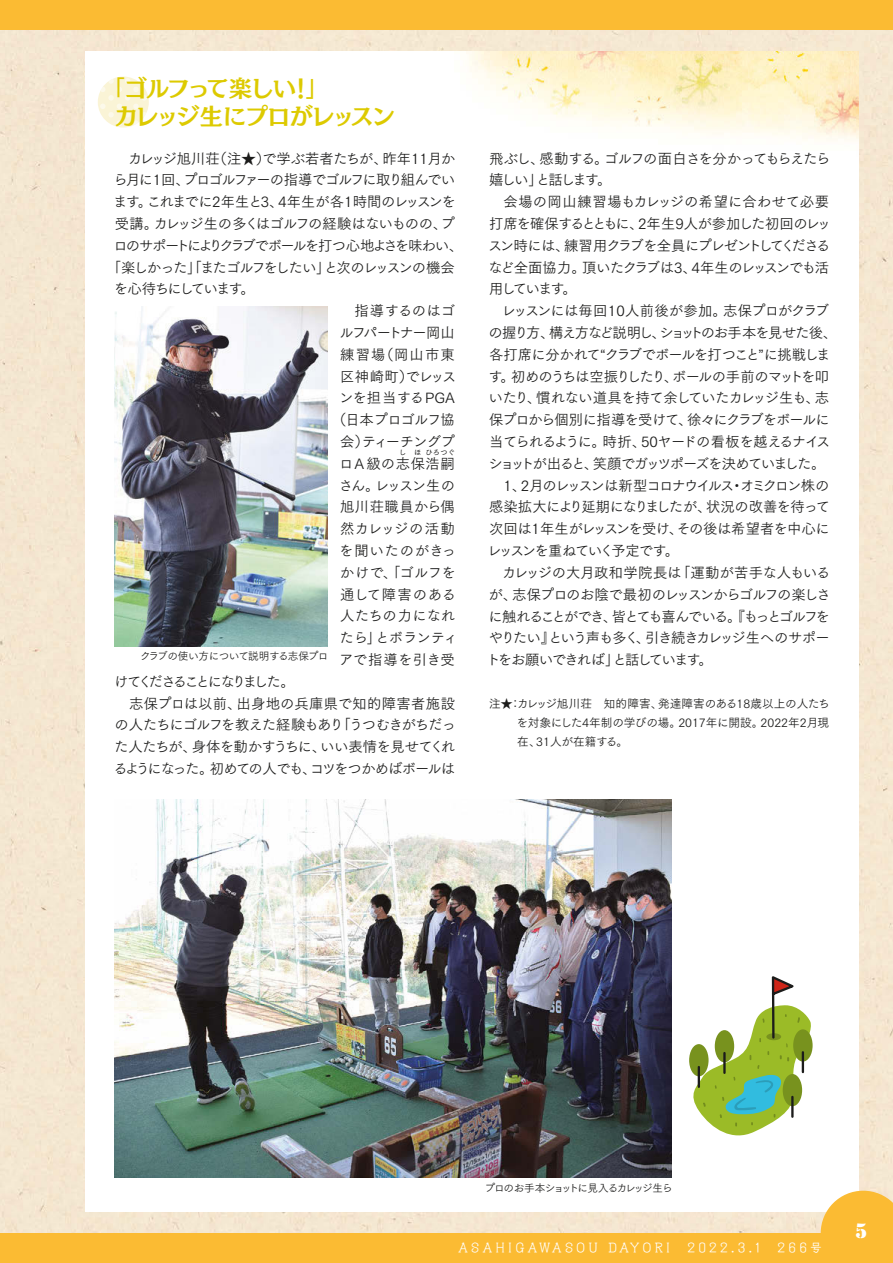
<style>
.page{position:relative;width:893px;height:1263px;background:#fff}
.page>*{position:absolute;margin:0;border:0;box-sizing:border-box;transform-origin:0 0}
.t1{font:23.4px/27.6px "Mode Min A Large Pro B";letter-spacing:-.08em;color:#ddca00}
.t2{font:19.2px "Stencil Std";color:#fff}
.t3{font:14.4px/21.8px "Tsuku Go Pro R";letter-spacing:-.065em;color:#1c1c1b}
.t4{font:14.4px/21.8px "Tsuku Go Pro R";letter-spacing:-.105em;color:#1c1c1b}
.t5{font:14.4px "Tsuku Go Pro R";letter-spacing:-.045em;color:#1c1c1b}
.t6{font:14.4px/21.8px "Tsuku Go Pro R";letter-spacing:.005em;color:#1c1c1b}
.t7{font:14.4px "Tsuku Go Pro R";letter-spacing:-.115em;color:#1c1c1b}
.t8{font:14.4px "Tsuku Go Pro R";letter-spacing:-.11em;color:#1c1c1b}
.t9{font:14.4px "Tsuku Go Pro R";letter-spacing:-.005em;color:#1c1c1b}
.t10{font:14.4px "Tsuku Go Pro R";letter-spacing:-.04em;color:#1c1c1b}
.t11{font:14.4px "Tsuku Go Pro R";letter-spacing:-.095em;color:#1c1c1b}
.t12{font:14.4px "Tsuku Go Pro R";letter-spacing:-.13em;color:#1c1c1b}
.t13{font:14.4px "Tsuku Go Pro R";letter-spacing:-.085em;color:#1c1c1b}
.t14{font:14.4px "Tsuku Go Pro R";letter-spacing:-.025em;color:#1c1c1b}
.t15{font:14.4px "Tsuku Go Pro R";letter-spacing:-.03em;color:#1c1c1b}
.t16{font:14.4px "Tsuku Go Pro R";letter-spacing:.025em;color:#1c1c1b}
.t17{font:14.4px "Tsuku Go Pro R";letter-spacing:-.2em;color:#1c1c1b}
.t18{font:14.4px "Tsuku Go Pro R";letter-spacing:-.12em;color:#1c1c1b}
.t19{font:14.4px "Tsuku Go Pro R";letter-spacing:.045em;color:#1c1c1b}
.t20{font:14.4px "Tsuku Go Pro R";letter-spacing:.01em;color:#1c1c1b}
.t21{font:11.7px/19.2px "Tsuku Go Pro R";letter-spacing:-.01em;color:#1c1c1b;text-align:justify}
.t22{font:11.7px "New Cinema A Std D";letter-spacing:.275em;color:#fff}
.t23{font:10.65px "Tsuku Go Pro R";letter-spacing:-.1em;color:#1c1c1b}
.t24{font:10.65px "Tsuku Go Pro R";letter-spacing:-.06em;color:#1c1c1b}
.t25{font:7.2px "Tsuku Go Pro R";color:#1c1c1b}
</style>
<div class="page">
<div style="left:0;top:30px;width:893px;height:1203px;background:#f4e7d1"></div>
<div style="left:85px;top:51px;width:774px;height:1161px;background:#fff"></div>
<img style="left:466px;top:51px;width:393px;height:90px">
<img style="left:98px;top:77px;width:51px;height:51px">
<img style="left:115px;top:306px;width:212px;height:340px">
<img style="left:115px;top:799px;width:557px;height:379px">
<svg style="left:689px;top:976px;width:124px;height:159px"></svg>
<div style="left:0;top:1233px;width:893px;height:30px;background:#fbbb33"></div>
<svg style="left:821px;top:1191px;width:72px;height:42px;background:#fbc450"></svg>
<div style="left:0;top:0;width:893px;height:30px;background:#fbbb33"></div>
<h1 class="t1" style="left:114px;top:73px;width:283px;text-indent:-13px">「ゴルフって楽しい！」<br>カレッジ生にプロがレッスン</h1>
<p class="t9" style="left:128px;top:146px;width:328px">カレッジ旭川荘（注★）で学ぶ若者たちが、昨年11月か</p>
<p class="t4" style="left:113px;top:168px;width:343px">ら月に1回、プロゴルファーの指導でゴルフに取り組んでい</p>
<p class="t10" style="left:113px;top:190px;width:344px">ます。これまでに2年生と3、4年生が各1時間のレッスンを</p>
<p class="t3" style="left:115px;top:211px;width:342px">受講。カレッジ生の多くはゴルフの経験はないものの、プ</p>
<p class="t7" style="left:114px;top:233px;width:351px">ロのサポートによりクラブでボールを打つ心地よさを味わい、</p>
<p class="t4" style="left:107px;top:255px;width:350px">「楽しかった」「またゴルフをしたい」と次のレッスンの機会</p>
<p class="t8" style="left:114px;top:277px;width:143px">を心待ちにしています。</p>
<p class="t20" style="left:355px;top:299px;width:102px">指導するのはゴ</p>
<p class="t18" style="left:339px;top:321px;width:117px">ルフパートナー岡山</p>
<p class="t3" style="left:340px;top:342px;width:116px">練習場（岡山市東</p>
<p class="t10" style="left:340px;top:364px;width:118px">区神崎町）でレッス</p>
<p class="t6" style="left:339px;top:386px;width:117px">ンを担当するPGA</p>
<p class="t3" style="left:332px;top:407px;width:124px">（日本プロゴルフ協</p>
<p class="t3" style="left:340px;top:429px;width:116px">会）ティーチングプ</p>
<p class="t19" style="left:339px;top:451px;width:117px">ロA級の志保浩嗣</p>
<p class="t25" style="left:399px;top:447px;width:9px">し</p>
<p class="t25" style="left:414px;top:447px;width:9px">ほ</p>
<p class="t25" style="left:426px;top:447px;width:31px">ひろつぐ</p>
<p class="t6" style="left:339px;top:473px;width:120px">さん。レッスン生の旭川荘職員から偶然カレッジの活動を聞いたのがきっかけで、「ゴルフを通して障害のある人たちの力になれたら」とボランティアで指導を引き受</p>
<p class="t24" style="left:140px;top:647px;width:190px">クラブの使い方について説明する志保プロ</p>
<p class="t17" style="left:114px;top:669px;width:182px">けてくださることになりました。</p>
<p class="t16" style="left:129px;top:691px;width:327px">志保プロは以前、出身地の兵庫県で知的障害者施設</p>
<p class="t3" style="left:114px;top:712px;width:343px">の人たちにゴルフを教えた経験もあり「うつむきがちだっ</p>
<p class="t5" style="left:114px;top:735px;width:343px">た人たちが、身体を動かすうちに、いい表情を見せてくれ</p>
<p class="t4" style="left:114px;top:756px;width:343px">るようになった。初めての人でも、コツをつかめばボールは</p>
<p class="t4" style="left:489px;top:146px;width:343px">飛ぶし、感動する。ゴルフの面白さを分かってもらえたら嬉しい」と話します。</p>
<p class="t3" style="left:488px;top:189px;width:345px;text-indent:15px">会場の岡山練習場もカレッジの希望に合わせて必要打席を確保するとともに、2年生9人が参加した初回のレッスン時には、練習用クラブを全員にプレゼントしてくださるなど全面協力。頂いたクラブは3、4年生のレッスンでも活用しています。</p>
<p class="t15" style="left:502px;top:299px;width:329px">レッスンには毎回10人前後が参加。志保プロがクラブ</p>
<p class="t11" style="left:489px;top:321px;width:350px">の握り方、構え方など説明し、ショットのお手本を見せた後、</p>
<p class="t5" style="left:489px;top:343px;width:343px">各打席に分かれて“クラブでボールを打つこと”に挑戦しま</p>
<p class="t3" style="left:488px;top:364px;width:342px">す。初めのうちは空振りしたり、ボールの手前のマットを叩</p>
<p class="t5" style="left:488px;top:386px;width:342px">いたり、慣れない道具を持て余していたカレッジ生も、志</p>
<p class="t3" style="left:489px;top:407px;width:342px">保プロから個別に指導を受けて、徐々にクラブをボールに</p>
<p class="t3" style="left:489px;top:429px;width:343px">当てられるように。時折、50ヤードの看板を越えるナイス</p>
<p class="t8" style="left:488px;top:452px;width:339px">ショットが出ると、笑顔でガッツポーズを決めていました。</p>
<p class="t12" style="left:503px;top:473px;width:328px">1、2月のレッスンは新型コロナウイルス・オミクロン株の</p>
<p class="t5" style="left:489px;top:495px;width:343px">感染拡大により延期になりましたが、状況の改善を待って</p>
<p class="t14" style="left:489px;top:517px;width:342px">次回は1年生がレッスンを受け、その後は希望者を中心に</p>
<p class="t8" style="left:487px;top:539px;width:193px">レッスンを重ねていく予定です。</p>
<p class="t9" style="left:502px;top:560px;width:330px">カレッジの大月政和学院長は「運動が苦手な人もいる</p>
<p class="t3" style="left:489px;top:582px;width:344px">が、志保プロのお陰で最初のレッスンからゴルフの楽しさ</p>
<p class="t7" style="left:488px;top:604px;width:343px">に触れることができ、皆とても喜んでいる。『もっとゴルフを</p>
<p class="t13" style="left:489px;top:626px;width:343px">やりたい』という声も多く、引き続きカレッジ生へのサポー</p>
<p class="t7" style="left:486px;top:648px;width:228px">トをお願いできれば」と話しています。</p>
<p class="t21" style="left:516px;top:692px;width:315px;text-indent:-27px">注★：カレッジ旭川荘　知的障害、発達障害のある18歳以上の人たちを対象にした4年制の学びの場。2017年に開設。2022年2月現在、31人が在籍する。</p>
<p class="t23" style="left:484px;top:1179px;width:190px">プロのお手本ショットに見入るカレッジ生ら</p>
<p class="t22" style="left:458px;top:1239px;width:213px">ASAHIGAWASOU DAYORI</p>
<p class="t22" style="left:687px;top:1239px;width:74px">2022.3.1</p>
<p class="t22" style="left:777px;top:1239px;width:46px">266号</p>
<h2 class="t2" style="left:855px;top:1219px;width:14px">5</h2>
</div>
